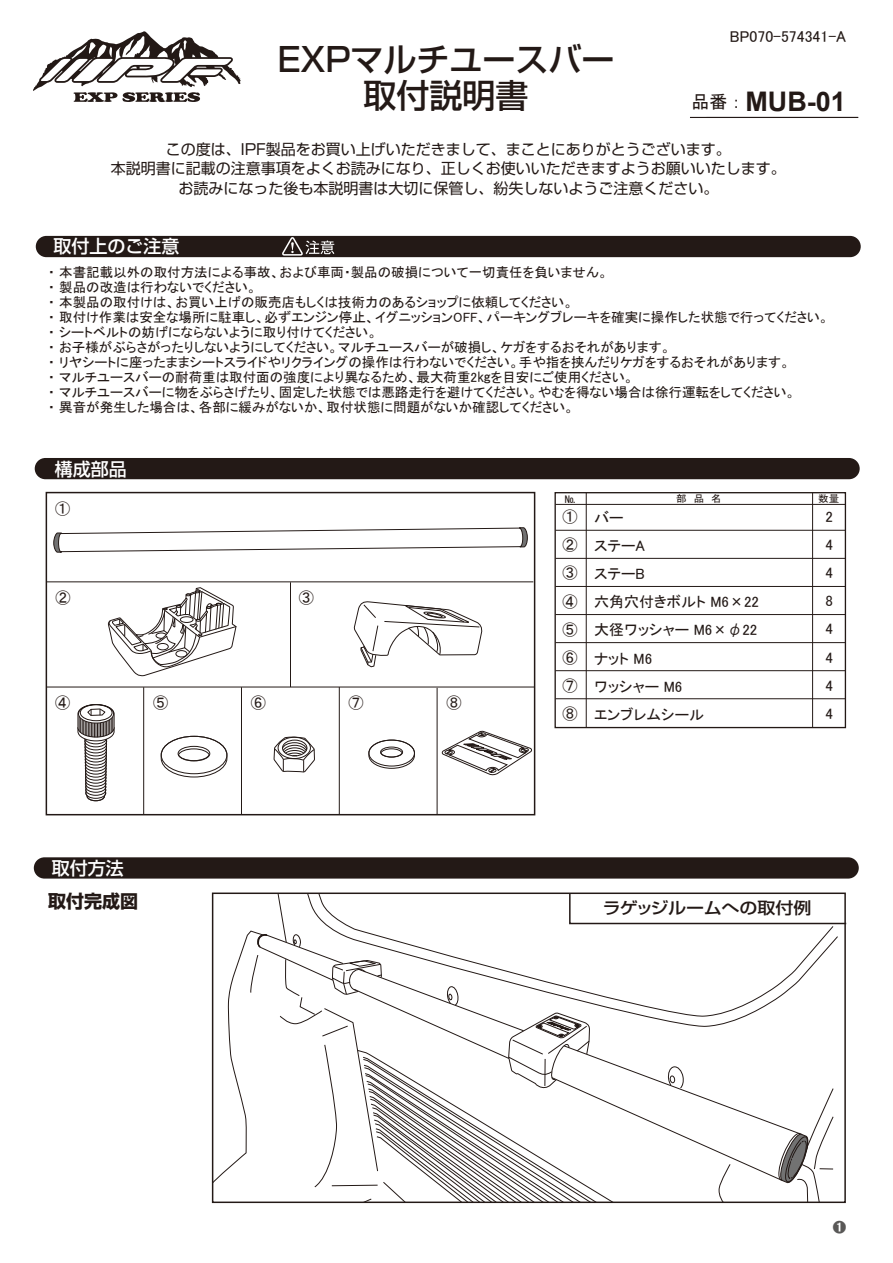
<style>
.page{position:relative;width:893px;height:1263px;background:#fff}
.page>*{position:absolute;margin:0;border:0;box-sizing:border-box;transform-origin:0 0}
.t1{font:500 33px/36px "Shin Go Pro";color:#231916;text-align:center}
.t2{font:700 27px "Arial";color:#231916}
.t3{font:500 18px "Shin Go Pro";color:#fff}
.t4{font:700 18px "Shin Go Pro";color:#231916}
.t5{font:500 16.2px "Shin Go Pro";letter-spacing:-.015em;color:#231916;scale:1.11 1}
.t6{font:15.75px "MS P Gothic";color:#231916}
.t7{font:15px/19.5px "Shin Go Pro";color:#231916;text-align:center}
.t8{font:15px/28px "MS P Gothic";color:#231916;text-align:justify}
.t9{font:13.5px/15px "MS P Gothic";color:#231916}
.t10{font:13.5px "MS P Gothic";color:#595857}
.t11{font:9.9px "MS P Gothic";color:#231916;scale:1.07 1}
.s1{font-family:"MS P Gothic";font-weight:400;font-size:18px}
</style>
<div class="page">
<div style="left:34px;top:857px;width:825px;height:21px;background:#231916;border-radius:11px"></div>
<div style="left:36px;top:236px;width:825px;height:21px;background:#231916;border-radius:11px"></div>
<svg style="left:282px;top:235px;width:52px;height:21px"></svg>
<svg style="left:33px;top:31px;width:208px;height:71px"></svg>
<div style="left:35px;top:458px;width:825px;height:21px;background:#231916;border-radius:11px"></div>
<div style="left:554px;top:492px;width:292px;height:236px;border:1px solid #231916"></div>
<hr style="left:555px;top:504px;width:290px;height:1px;background:#231916">
<hr style="left:555px;top:530px;width:290px;height:1px;background:#231916">
<hr style="left:555px;top:558px;width:290px;height:1px;background:#231916">
<hr style="left:555px;top:586px;width:290px;height:1px;background:#231916">
<hr style="left:555px;top:614px;width:290px;height:1px;background:#231916">
<hr style="left:555px;top:642px;width:290px;height:1px;background:#231916">
<hr style="left:555px;top:670px;width:290px;height:1px;background:#231916">
<hr style="left:555px;top:698px;width:290px;height:1px;background:#231916">
<hr style="left:586px;top:493px;width:1px;height:235px;background:#231916">
<hr style="left:812px;top:492px;width:1px;height:236px;background:#231916">
<div style="left:46px;top:492px;width:489px;height:323px;border:2px solid #231916"></div>
<hr style="left:47px;top:581px;width:486px;height:1px;background:#231916">
<hr style="left:143px;top:687px;width:1px;height:127px;background:#231916">
<hr style="left:241px;top:687px;width:1px;height:127px;background:#231916">
<hr style="left:339px;top:687px;width:1px;height:127px;background:#231916">
<hr style="left:437px;top:688px;width:1px;height:126px;background:#231916">
<hr style="left:290px;top:582px;width:1px;height:105px;background:#231916">
<hr style="left:690px;top:117px;width:168px;height:1px;background:#231916">
<svg style="left:77px;top:704px;width:38px;height:97px"></svg>
<div style="left:80px;top:704px;width:32px;height:17px;border:1px solid #231916;border-radius:50%"></div>
<div style="left:78px;top:704px;width:36px;height:19px;border:1px solid #231916;border-radius:50%"></div>
<svg style="left:368px;top:739px;width:47px;height:30px"></svg>
<div style="left:380px;top:748px;width:22px;height:9px;border:1px solid #231916;border-radius:50%"></div>
<div style="left:369px;top:740px;width:46px;height:26px;border:1px solid #231916;border-radius:50%"></div>
<div style="left:380px;top:747px;width:23px;height:10px;border:1px solid #231916;border-radius:50%"></div>
<svg style="left:160px;top:735px;width:68px;height:43px"></svg>
<div style="left:178px;top:748px;width:32px;height:13px;border:1px solid #231916;border-radius:50%"></div>
<div style="left:161px;top:736px;width:66px;height:38px;border:1px solid #231916;border-radius:50%"></div>
<div style="left:178px;top:746px;width:32px;height:15px;border:1px solid #231916;border-radius:50%"></div>
<svg style="left:273px;top:736px;width:42px;height:37px"></svg>
<div style="left:278px;top:737px;width:33px;height:22px;border:1px solid #231916;border-radius:50%"></div>
<svg style="left:53px;top:527px;width:475px;height:26px"></svg>
<svg style="left:441px;top:730px;width:92px;height:46px"></svg>
<svg style="left:353px;top:601px;width:130px;height:67px"></svg>
<hr style="left:47px;top:687px;width:487px;height:1px;background:#231916">
<svg style="left:213px;top:892px;width:634px;height:311px"></svg>
<svg style="left:107px;top:582px;width:130px;height:94px"></svg>
<p class="t6" style="left:730px;top:29px;width:118px">BP070-574341-A</p>
<h1 class="t1" style="left:278px;top:38px;width:338px">EXPマルチユースバー取付説明書</h1>
<p class="t7" style="left:111px;top:137px;width:676px">この度は、IPF製品をお買い上げいただきまして、まことにありがとうございます。<br>本説明書に記載の注意事項をよくお読みになり、正しくお使いいただきますようお願いいたします。お読みになった後も本説明書は大切に保管し、紛失しないようご注意ください。</p>
<h2 class="t2" style="left:691px;top:83px;width:156px"><span class="s1">品番：</span> MUB-01</h2>
<h3 class="t3" style="left:35px;top:231px;width:146px">　取付上のご注意</h3>
<p class="t9" style="left:48px;top:265px;width:782px">・ 本書記載以外の取付方法による事故、および車両・製品の破損について一切責任を負いません。<br>・ 製品の改造は行わないでください。<br>・ 本製品の取付けは、お買い上げの販売店もしくは技術力のあるショップに依頼してください。<br>・ 取付け作業は安全な場所に駐車し、必ずエンジン停止、イグニッションOFF、パーキングブレーキを確実に操作した状態で行ってください。・ シートベルトの妨げにならないように取り付けてください。<br>・ お子様がぶらさがったりしないようにしてください。マルチユースバーが破損し、ケガをするおそれがあります。<br>・ リヤシートに座ったままシートスライドやリクライングの操作は行わないでください。手や指を挟んだりケガをするおそれがあります。<br>・ マルチユースバーの耐荷重は取付面の強度により異なるため、最大荷重2㎏を目安にご使用ください。<br>・ マルチユースバーに物をぶらさげたり、固定した状態では悪路走行を避けてください。やむを得ない場合は徐行運転をしてください。<br>・ 異音が発生した場合は、各部に緩みがないか、取付状態に問題がないか確認してください。</p>
<h3 class="t3" style="left:37px;top:454px;width:91px">　構成部品</h3>
<p class="t8" style="left:55px;top:495px;width:16px">①</p>
<p class="t8" style="left:55px;top:584px;width:16px">②</p>
<p class="t8" style="left:299px;top:584px;width:16px">③</p>
<p class="t8" style="left:55px;top:689px;width:16px">④</p>
<p class="t8" style="left:153px;top:689px;width:16px">⑤</p>
<p class="t8" style="left:251px;top:689px;width:16px">⑥</p>
<p class="t8" style="left:349px;top:689px;width:16px">⑦</p>
<p class="t8" style="left:446px;top:689px;width:16px">⑧</p>
<h3 class="t3" style="left:34px;top:853px;width:91px">　取付方法</h3>
<h3 class="t4" style="left:48px;top:887px;width:92px">取付完成図</h3>
<p class="t11" style="left:565px;top:494px;width:11px">№</p>
<p class="t8" style="left:562px;top:503px;width:16px">①<br>②<br>③<br>④<br>⑤<br>⑥<br>⑦<br>⑧</p>
<p class="t11" style="left:676px;top:493px;width:44px">部　品　名</p>
<p class="t8" style="left:594px;top:504px;width:166px;text-align:left">バー<br>ステーA<br>ステーB<br>六角穴付きボルト M6×22大径ワッシャー M6×φ22ナット M6<br>ワッシャー M6<br>エンブレムシール</p>
<p class="t11" style="left:818px;top:494px;width:21px">数量</p>
<p class="t8" style="left:825px;top:503px;width:9px">2<br>4<br>4<br>8<br>4<br>4<br>4<br>4</p>
<p class="t5" style="left:603px;top:894px;width:189px">ラゲッジルームへの取付例</p>
<p class="t10" style="left:833px;top:1220px;width:15px">➊</p>
</div>
